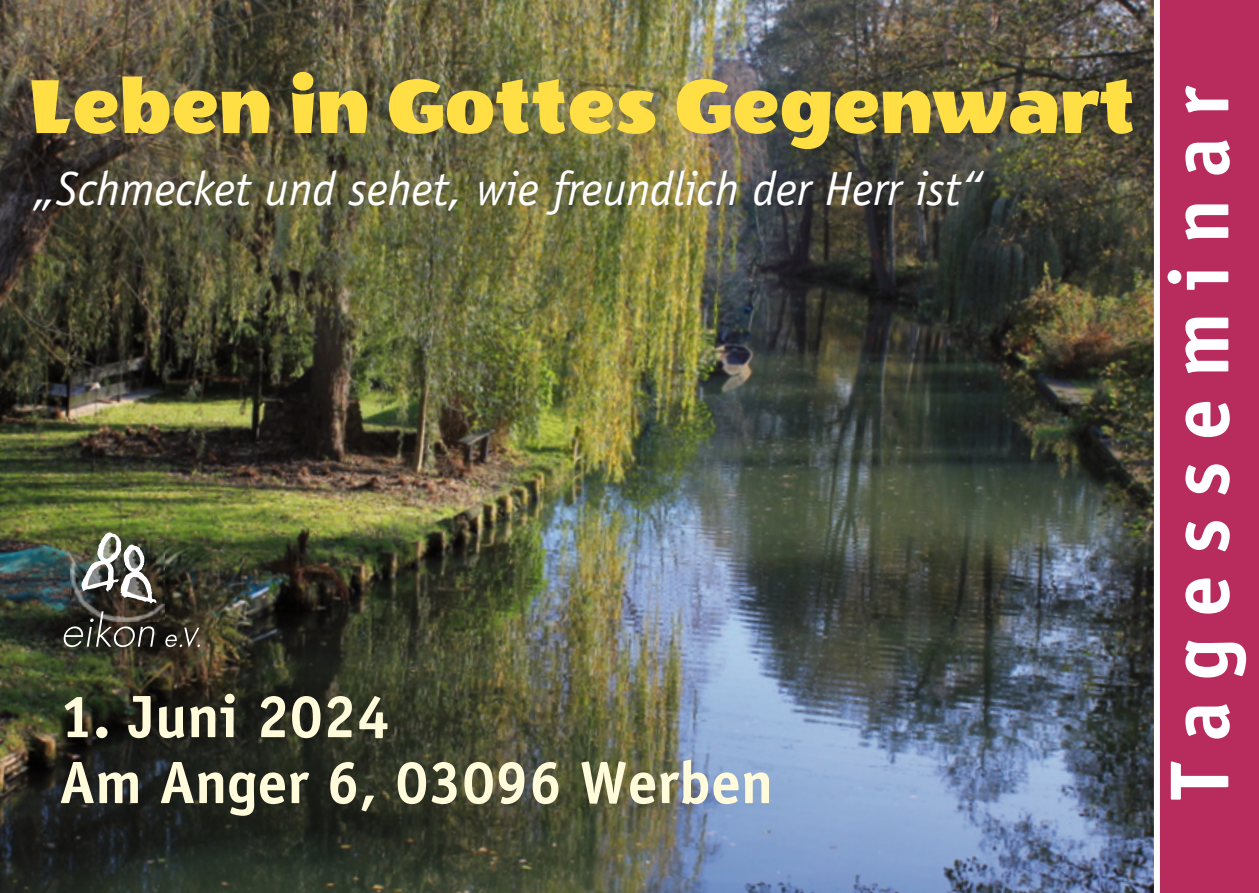
<style>
.page{position:relative;width:1259px;height:893px;background:#fff}
.page>*{position:absolute;margin:0;border:0;box-sizing:border-box;transform-origin:0 0}
.t1{font:87px "Wendy One";color:#ffdf44}
.t2{font:700 84px "Officina Sans";letter-spacing:.25em;color:#fff}
.t3{font:700 60px/66px "Officina Sans";color:#fffbdb}
.t4{font:italic 48px "Officina Sans";letter-spacing:-.005em;color:#fff}
</style>
<div class="page">
<img style="left:0;top:0;width:1154px;height:893px">
<div style="left:1157px;top:0;width:102px;height:893px;background:#b72c5d"></div>
<img style="left:70px;top:538px;width:94px;height:84px">
<img style="left:81px;top:532px;width:75px;height:71px">
<svg style="left:64px;top:611px;width:91px;height:36px;background:#4f4c45"></svg>
<svg style="left:165px;top:628px;width:35px;height:19px"></svg>
<div style="left:1154px;top:0;width:6px;height:893px;background:#fff"></div>
<h1 class="t1" style="left:30px;top:62px;width:1107px">Leben in Gottes Gegenwart</h1>
<p class="t4" style="left:34px;top:170px;width:950px">„Schmecket und sehet, wie freundlich der Herr ist“</p>
<p class="t3" style="left:60px;top:689px;width:715px">1. Juni 2024<br>Am Anger 6, 03096 Werben</p>
<h2 class="t2" style="left:1167px;top:800px;width:715px;rotate:-90deg">Tagesseminar</h2>
</div>
